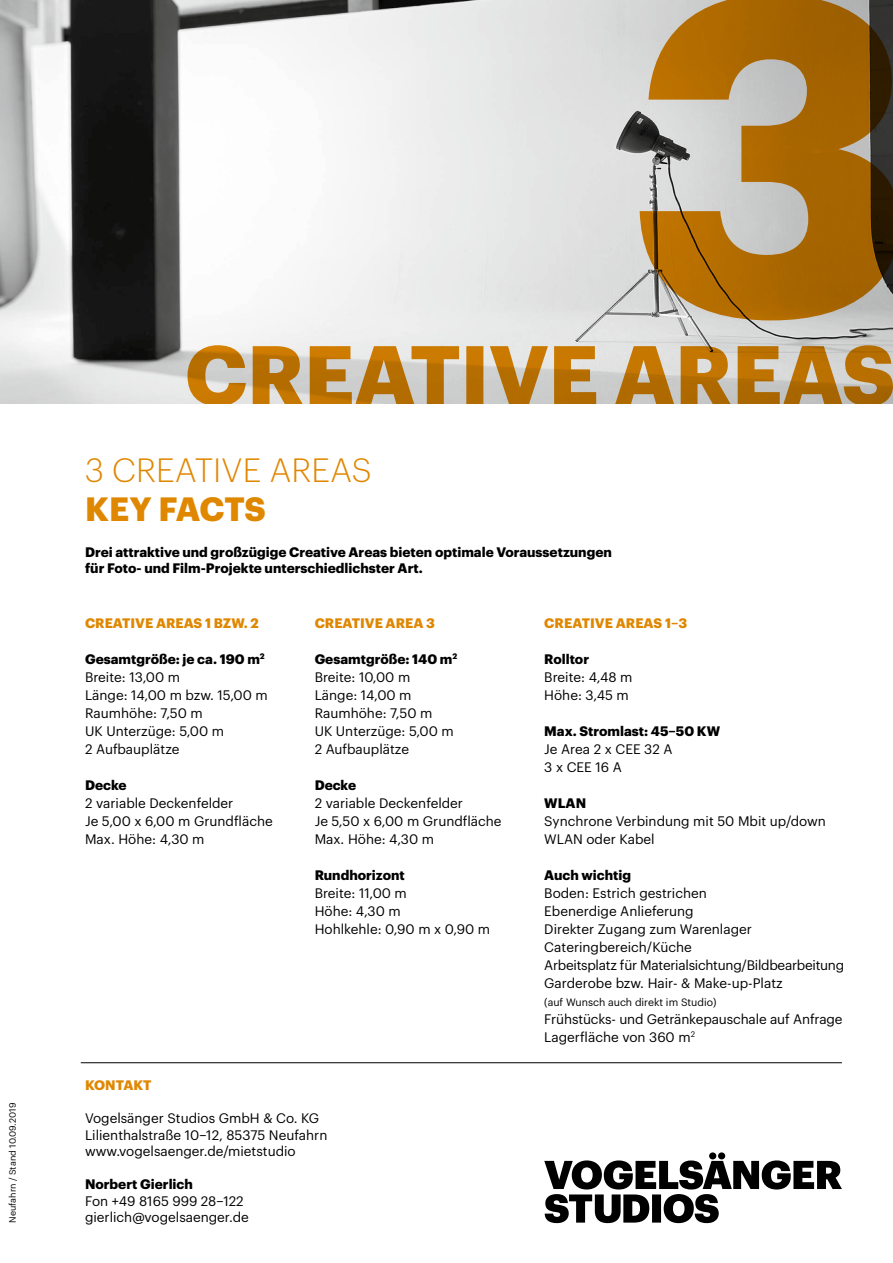
<style>
.page{position:relative;width:893px;height:1263px;background:#fff}
.page>*{position:absolute;margin:0;border:0;box-sizing:border-box;transform-origin:0 0}
.t1{font:300 33px "Graphik";letter-spacing:.005em;color:#e08700}
.t2{font:700 33px "Graphik";letter-spacing:-.005em;color:#e08700}
.t3{font:13.5px/18px "Graphik";color:#000}
.t4{font:700 13.5px/16.5px "Graphik";color:#000}
.t5{font:700 13.5px "Graphik";color:#e08700}
.t6{font:10.5px "Graphik";color:#000}
.t7{font:9px "Graphik";color:#000}
.s1{font-weight:700}
</style>
<div class="page">
<svg style="left:544px;top:1152px;width:298px;height:71px"></svg>
<hr style="left:81px;top:1062px;width:761px;height:1px;background:#000">
<img style="left:0;top:0;width:893px;height:404px">
<svg style="left:188px;top:345px;width:705px;height:59px;background:#c59b5b"></svg>
<svg style="left:640px;top:0;width:253px;height:320px;background:#a98145"></svg>
<p class="t7" style="left:6px;top:1222px;width:121px;rotate:-90deg">Neufahrn / Stand 10.09.2019</p>
<h1 class="t1" style="left:85px;top:446px;width:288px">3 CREATIVE AREAS</h1>
<h1 class="t2" style="left:85px;top:483px;width:182px">KEY FACTS</h1>
<p class="t4" style="left:85px;top:542px;width:528px">Drei attraktive und großzügige Creative Areas bieten optimale Voraussetzungen für Foto- und Film-Projekte unterschiedlichster Art.</p>
<p class="t5" style="left:85px;top:612px;width:175px">CREATIVE AREAS 1 BZW. 2</p>
<p class="t3" style="left:85px;top:649px;width:184px"><span class="s1">Gesamtgröße: je ca. 190 m</span><sup>2<br></sup>Breite: 13,00 m<br>Länge: 14,00 m bzw. 15,00 m<br>Raumhöhe: 7,50 m<br>UK Unterzüge: 5,00 m<br>2 Aufbauplätze</p>
<p class="t4" style="left:85px;top:775px;width:43px">Decke</p>
<p class="t3" style="left:85px;top:793px;width:189px">2 variable Deckenfelder<br>Je 5,00 x 6,00 m Grundfläche<br>Max. Höhe: 4,30 m</p>
<p class="t5" style="left:315px;top:612px;width:122px">CREATIVE AREA 3</p>
<p class="t3" style="left:315px;top:649px;width:144px"><span class="s1">Gesamtgröße: 140 m</span><sup>2<br></sup>Breite: 10,00 m<br>Länge: 14,00 m<br>Raumhöhe: 7,50 m<br>UK Unterzüge: 5,00 m<br>2 Aufbauplätze</p>
<p class="t4" style="left:315px;top:775px;width:43px">Decke</p>
<p class="t3" style="left:315px;top:793px;width:188px">2 variable Deckenfelder<br>Je 5,50 x 6,00 m Grundfläche<br>Max. Höhe: 4,30 m</p>
<p class="t4" style="left:315px;top:865px;width:92px">Rundhorizont</p>
<p class="t3" style="left:315px;top:883px;width:177px">Breite: 11,00 m<br>Höhe: 4,30 m<br>Hohlkehle: 0,90 m x 0,90 m</p>
<p class="t5" style="left:85px;top:1075px;width:68px">KONTAKT</p>
<p class="t3" style="left:85px;top:1109px;width:244px;line-height:16.5px">Vogelsänger Studios GmbH &amp; Co. KG<br>Lilienthalstraße 10–12, 85375 Neufahrn www.vogelsaenger.de/mietstudio</p>
<p class="t4" style="left:85px;top:1175px;width:109px">Norbert Gierlich</p>
<p class="t3" style="left:85px;top:1191px;width:165px;line-height:16.5px">Fon +49 8165 999 28–122 gierlich@vogelsaenger.de</p>
<p class="t5" style="left:544px;top:612px;width:144px">CREATIVE AREAS 1–3</p>
<p class="t4" style="left:544px;top:649px;width:46px">Rolltor</p>
<p class="t3" style="left:544px;top:667px;width:90px">Breite: 4,48 m<br>Höhe: 3,45 m</p>
<p class="t4" style="left:544px;top:721px;width:177px">Max. Stromlast: 45–50 KW</p>
<p class="t3" style="left:544px;top:739px;width:130px">Je Area 2 x CEE 32 A<br>3 x CEE 16 A</p>
<p class="t4" style="left:544px;top:793px;width:43px">WLAN</p>
<p class="t3" style="left:544px;top:811px;width:283px">Synchrone Verbindung mit 50 Mbit up/down<br>WLAN oder Kabel</p>
<p class="t4" style="left:544px;top:865px;width:88px">Auch wichtig</p>
<p class="t3" style="left:544px;top:883px;width:301px">Boden: Estrich gestrichen<br>Ebenerdige Anlieferung<br>Direkter Zugang zum Warenlager Cateringbereich/Küche<br>Arbeitsplatz für Materialsichtung/Bildbearbeitung Garderobe bzw. Hair- &amp; Make-up-Platz</p>
<p class="t6" style="left:544px;top:994px;width:174px">(auf Wunsch auch direkt im Studio)</p>
<p class="t3" style="left:544px;top:1009px;width:300px">Frühstücks- und Getränkepauschale auf Anfrage<br>Lagerfläche von 360 m<sup>2</sup></p>
</div>
